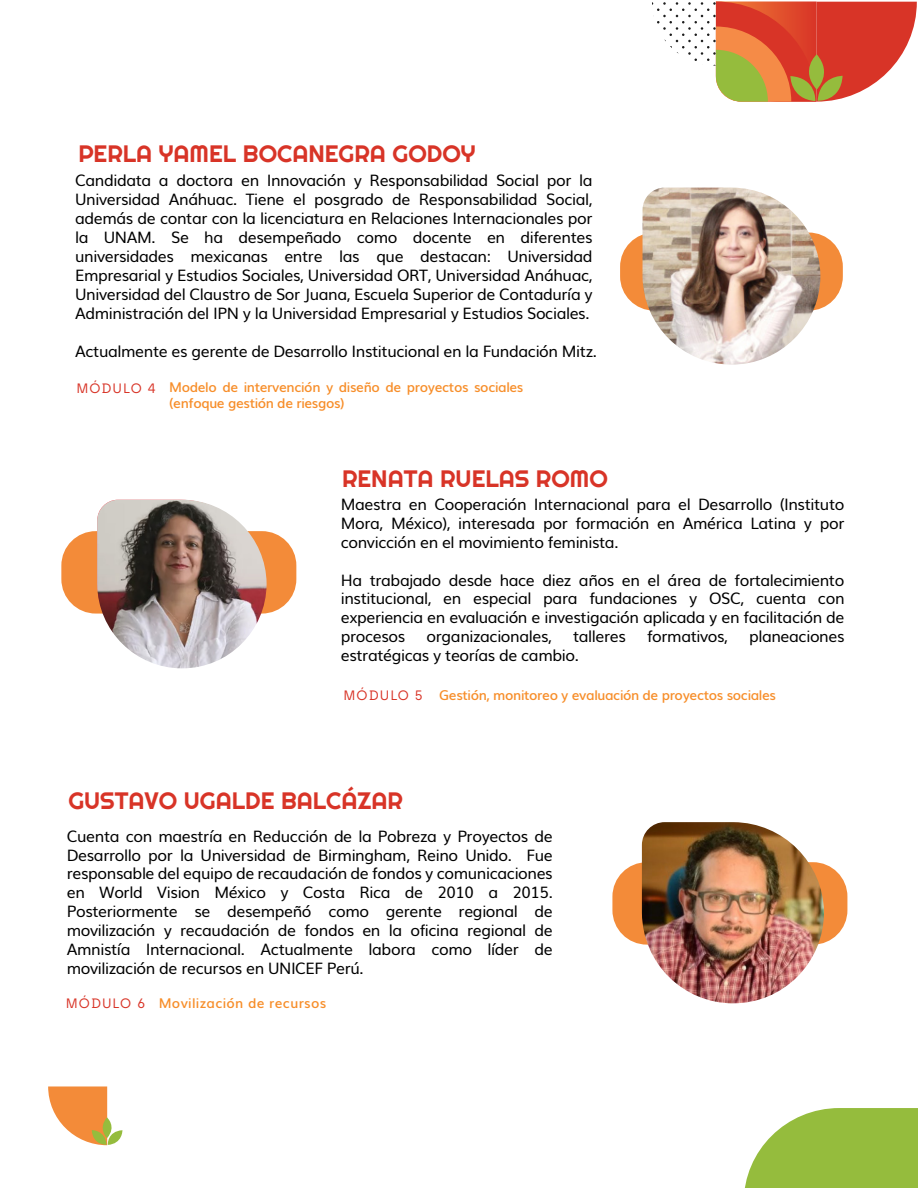
<style>
.page{position:relative;width:918px;height:1188px;background:#fff}
.page>*{position:absolute;margin:0;border:0;box-sizing:border-box;transform-origin:0 0}
.t1{font:23.7px "Righteous";color:#d83427}
.t2{font:15.75px/18.9px "Muli";letter-spacing:-.025em;color:#000;text-align:justify}
.t3{font:600 13.5px/16.2px "Muli";letter-spacing:-.025em;color:#f78e2a}
.t4{font:600 13.5px "Muli";letter-spacing:.025em;color:#f78e2a}
.s1{font-family:"Archia";font-weight:400;font-size:13.65px;color:#d83427}
</style>
<div class="page">
<div style="left:612px;top:862px;width:235px;height:83px;background:#f38b39;border-radius:34px"></div>
<div style="left:61px;top:531px;width:235px;height:83px;background:#f38b39;border-radius:34px"></div>
<div style="left:620px;top:233px;width:223px;height:78px;background:#f38b39;border-radius:34px"></div>
<img style="left:643px;top:188px;width:177px;height:177px">
<img style="left:97px;top:500px;width:170px;height:168px">
<img style="left:642px;top:822px;width:182px;height:181px">
<svg style="left:652px;top:1px;width:265px;height:101px"></svg>
<svg style="left:48px;top:1086px;width:75px;height:60px"></svg>
<svg style="left:744px;top:1108px;width:174px;height:80px;background:#a4c558"></svg>
<h1 class="t1" style="left:78px;top:139px;width:399px">PERLA YAMEL BOCANEGRA GODOY</h1>
<p class="t2" style="left:75px;top:170px;width:519px">Candidata a doctora en Innovación y Responsabilidad Social por la Universidad Anáhuac. Tiene el posgrado de Responsabilidad Social, además de contar con la licenciatura en Relaciones Internacionales por la UNAM. Se ha desempeñado como docente en diferentes universidades mexicanas entre las que destacan: Universidad Empresarial y Estudios Sociales, Universidad ORT, Universidad Anáhuac, Universidad del Claustro de Sor Juana, Escuela Superior de Contaduría y Administración del IPN y la Universidad Empresarial y Estudios Sociales.</p>
<p class="t2" style="left:75px;top:340px;width:523px">Actualmente es gerente de Desarrollo Institucional en la Fundación Mitz.</p>
<p class="t3" style="left:169px;top:378px;width:356px;text-indent:-93px"><span class="s1">MÓDULO 4</span> Modelo de intervención y diseño de proyectos sociales (enfoque gestión de riesgos)</p>
<h1 class="t1" style="left:342px;top:464px;width:267px">RENATA RUELAS ROMO</h1>
<p class="t2" style="left:341px;top:494px;width:505px">Maestra en Cooperación Internacional para el Desarrollo (Instituto Mora, México), interesada por formación en América Latina y por convicción en el movimiento feminista.</p>
<p class="t2" style="left:341px;top:569px;width:505px">Ha trabajado desde hace diez años en el área de fortalecimiento institucional, en especial para fundaciones y OSC, cuenta con experiencia en evaluación e investigación aplicada y en facilitación de procesos</p>
<p class="t2" style="left:427px;top:626px;width:127px">organizacionales,</p>
<p class="t2" style="left:573px;top:626px;width:54px">talleres</p>
<p class="t2" style="left:647px;top:626px;width:83px">formativos,</p>
<p class="t2" style="left:749px;top:626px;width:97px">planeaciones</p>
<p class="t2" style="left:341px;top:645px;width:240px">estratégicas y teorías de cambio.</p>
<p class="t3" style="left:344px;top:686px;width:434px"><span class="s1">MÓDULO 5</span> Gestión, monitoreo y evaluación de proyectos sociales</p>
<h1 class="t1" style="left:68px;top:786px;width:336px">GUSTAVO UGALDE BALCÁZAR</h1>
<p class="t2" style="left:67px;top:825px;width:488px">Cuenta con maestría en Reducción de la Pobreza y Proyectos de Desarrollo por la Universidad de Birmingham, Reino Unido. Fue responsable del equipo de recaudación de fondos y comunicaciones en World Vision México y Costa Rica de 2010 a 2015.<br>Posteriormente se desempeñó como gerente regional de movilización y recaudación de fondos en la oficina regional de Amnistía Internacional. Actualmente labora como líder de movilización de recursos en UNICEF Perú.</p>
<p class="t4" style="left:66px;top:992px;width:262px"><span class="s1">MÓDULO 6</span> Movilización de recursos</p>
</div>
